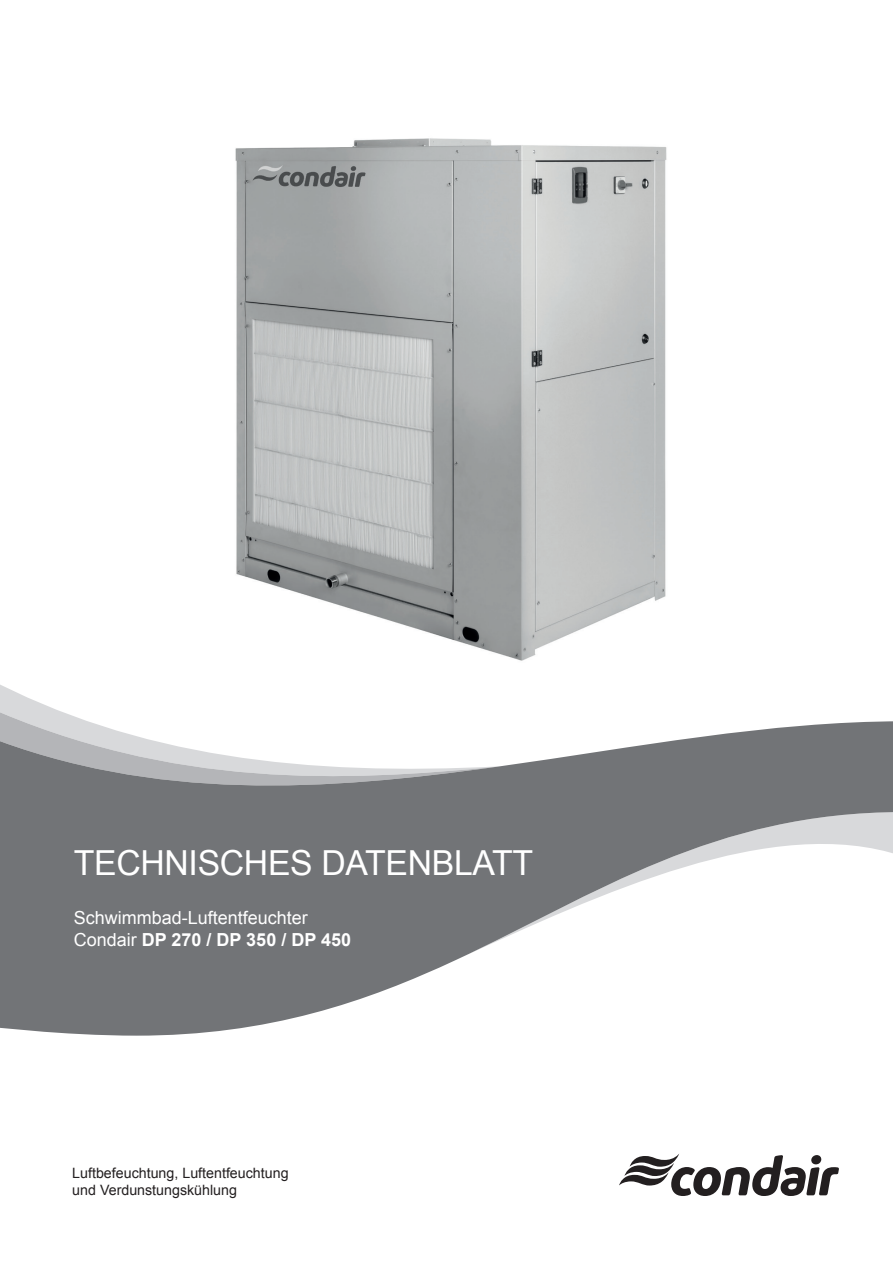
<style>
.page{position:relative;width:893px;height:1263px;background:#fff}
.page>*{position:absolute;margin:0;border:0;box-sizing:border-box;transform-origin:0 0}
.Dokumenttyp{font:34.5px "Arial";letter-spacing:-.01em;color:#fff}
.Produktfamilie_Produ{font:18px/21.6px "Arial";color:#fff}
._05_Running_text___9{font:14.25px "Arial";color:#231f20}
.s1{font-weight:700}
</style>
<div class="page">
<img style="left:235px;top:138px;width:432px;height:523px">
<svg style="left:0;top:685px;width:45px;height:20px"></svg>
<svg style="left:0;top:705px;width:86px;height:16px"></svg>
<svg style="left:0;top:721px;width:893px;height:315px;fill:#727477"></svg>
<svg style="left:619px;top:1154px;width:220px;height:42px"></svg>
<p class="Dokumenttyp" style="left:74px;top:840px;width:461px">TECHNISCHES DATENBLATT</p>
<p class="Produktfamilie_Produ" style="left:74px;top:907px;width:279px">Schwimmbad-Luftentfeuchter<br>Condair <span class="s1">DP 270 / DP 350 / DP 450</span></p>
<p class="_05_Running_text___9" style="left:72px;top:1163px;width:218px">Luftbefeuchtung, Luftentfeuchtung</p>
<p class="_05_Running_text___9" style="left:72px;top:1180px;width:166px">und Verdunstungskühlung</p>
</div>
